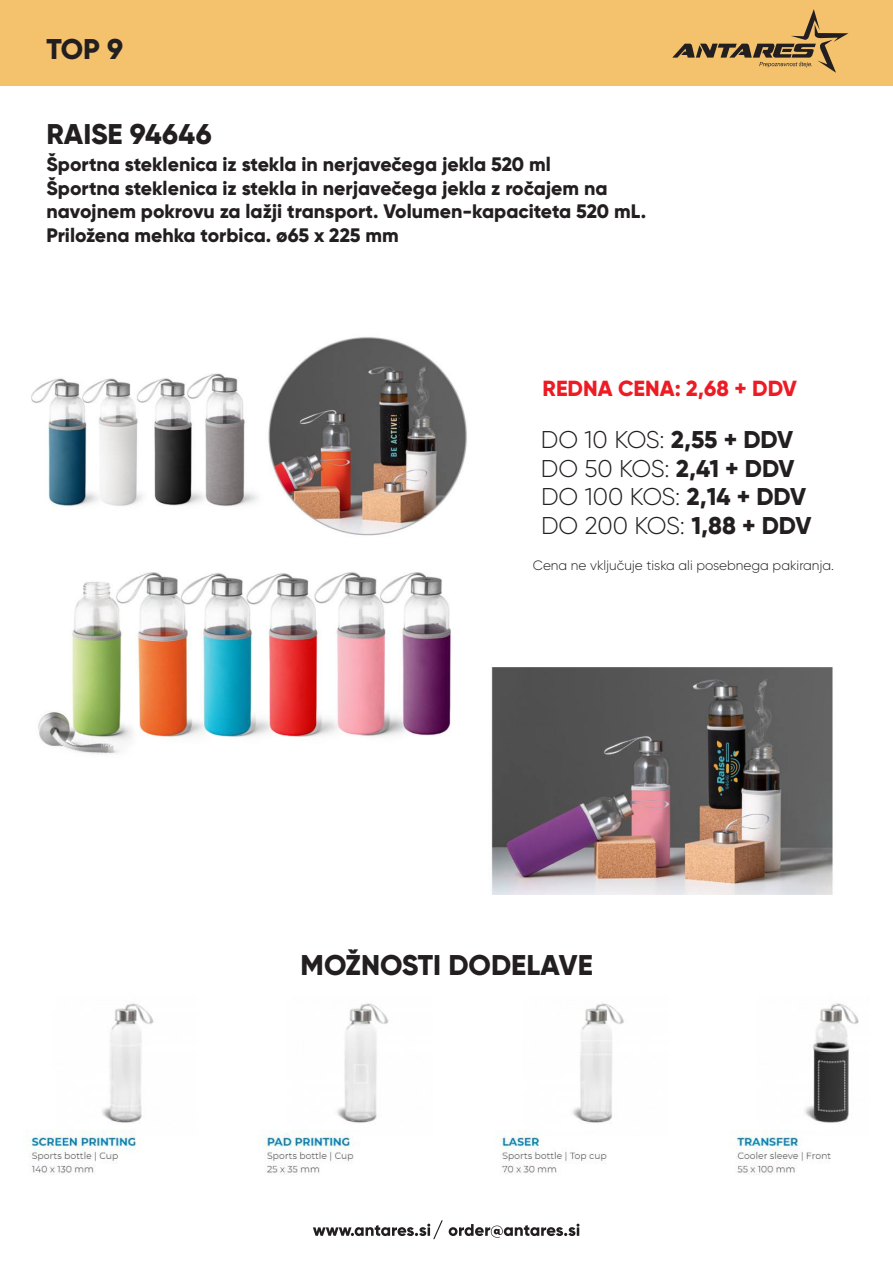
<style>
.page{position:relative;width:893px;height:1263px;background:#fff}
.page>*{position:absolute;margin:0;border:0;box-sizing:border-box;transform-origin:0 0}
.t1{font:800 28.5px "Gilroy";color:#231f20}
.t2{font:300 24.3px/28.8px "Gilroy";letter-spacing:-.01em;color:#231f20}
.t3{font:800 21.9px "Gilroy";color:#ed1c24}
.t4{font:800 19.5px/23.9px "Gilroy";color:#231f20}
.t5{font:300 13.5px "Gilroy";color:#231f20}
.s1{font-weight:800}
</style>
<div class="page">
<div style="left:0;top:0;width:893px;height:85px;background:#f4c26d"></div>
<svg style="left:672px;top:9px;width:176px;height:64px"></svg>
<svg style="left:313px;top:1220px;width:266px;height:19px"></svg>
<img style="left:31px;top:337px;width:436px;height:417px">
<img style="left:463px;top:667px;width:370px;height:228px">
<img style="left:28px;top:1003px;width:831px;height:172px">
<h1 class="t1" style="left:46px;top:36px;width:78px">TOP 9</h1>
<h1 class="t1" style="left:46px;top:122px;width:167px">RAISE 94646</h1>
<p class="t4" style="left:46px;top:153px;width:601px">Športna steklenica iz stekla in nerjavečega jekla 520 ml<br>Športna steklenica iz stekla in nerjavečega jekla z ročajem na navojnem pokrovu za lažji transport. Volumen-kapaciteta 520 mL.<br>Priložena mehka torbica. ø65 x 225 mm</p>
<p class="t3" style="left:543px;top:378px;width:256px">REDNA CENA: 2,68 + DDV</p>
<p class="t2" style="left:541px;top:426px;width:272px">DO 10 KOS: <span class="s1">2,55 + DDV<br></span>DO 50 KOS: <span class="s1">2,41 + DDV<br></span>DO 100 KOS: <span class="s1">2,14 + DDV<br></span>DO 200 KOS: <span class="s1">1,88 + DDV</span></p>
<p class="t5" style="left:533px;top:559px;width:303px">Cena ne vključuje tiska ali posebnega pakiranja.</p>
<h1 class="t1" style="left:301px;top:952px;width:294px">MOŽNOSTI DODELAVE</h1>
</div>
